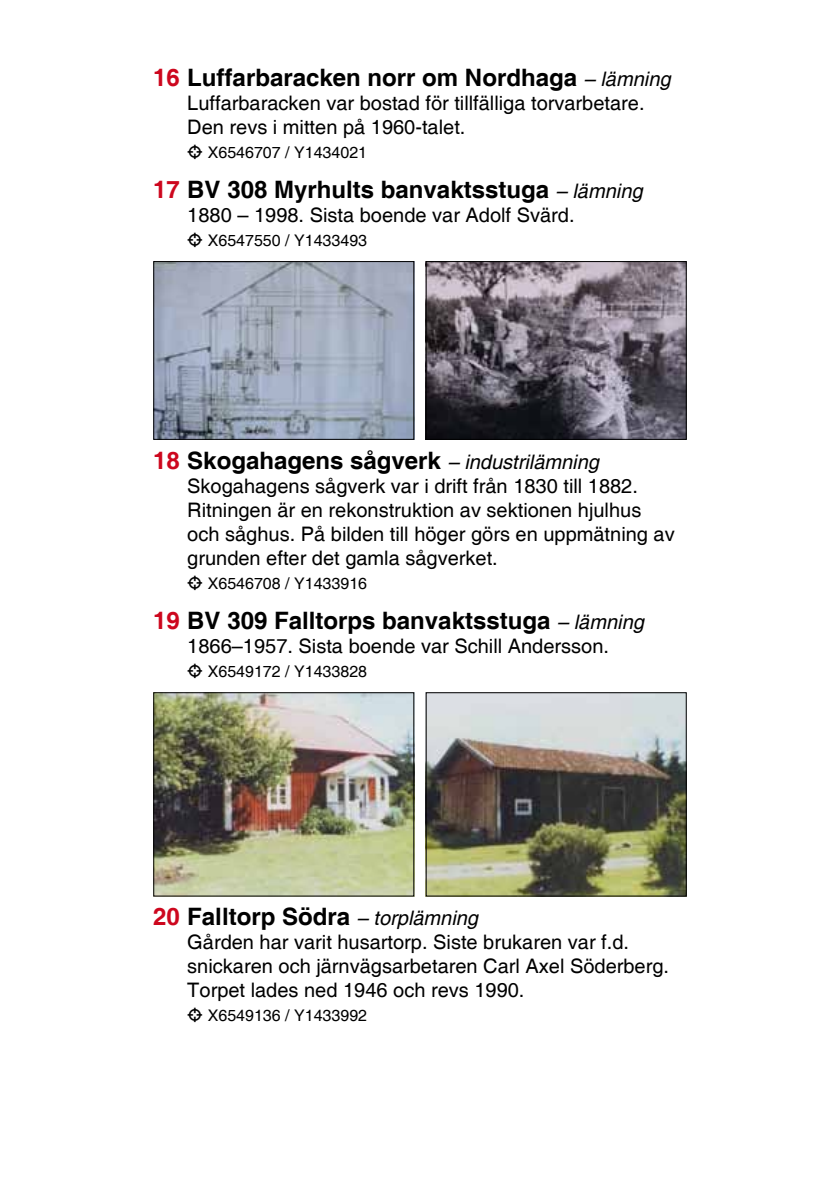
<style>
.page{position:relative;width:840px;height:1191px;background:#fff}
.page>*{position:absolute;margin:0;border:0;box-sizing:border-box;transform-origin:0 0}
.t1{font:700 24px "Helvetica";color:#000}
.t2{font:20px/24px "Helvetica";color:#000}
.t3{font:16px "Helvetica";color:#000}
.s1{color:#cd071e}
.s2{font-weight:400;font-style:italic;font-size:20px}
</style>
<div class="page">
<img style="left:155px;top:263px;width:257px;height:175px">
<div style="left:153px;top:261px;width:261px;height:179px;border:1px solid #000"></div>
<img style="left:427px;top:263px;width:257px;height:175px">
<div style="left:425px;top:261px;width:261px;height:179px;border:1px solid #000"></div>
<img style="left:155px;top:694px;width:257px;height:200px">
<div style="left:153px;top:692px;width:261px;height:204px;border:1px solid #000"></div>
<img style="left:427px;top:694px;width:257px;height:200px">
<div style="left:425px;top:692px;width:261px;height:204px;border:1px solid #000"></div>
<p class="t1" style="left:153px;top:62px;width:518px"><span class="s1">16</span> Luffarbaracken norr om Nordhaga <span class="s2">– lämning</span></p>
<p class="t2" style="left:187px;top:91px;width:458px">Luffarbaracken var bostad för tillfälliga torvarbetare.<br>Den revs i mitten på 1960-talet.</p>
<p class="t3" style="left:208px;top:143px;width:161px">X6546707 / Y1434021</p>
<p class="t1" style="left:153px;top:175px;width:490px"><span class="s1">17</span> BV 308 Myrhults banvaktsstuga <span class="s2">– lämning</span></p>
<p class="t2" style="left:187px;top:203px;width:388px">1880 – 1998. Sista boende var Adolf Svärd.</p>
<p class="t3" style="left:208px;top:231px;width:161px">X6547550 / Y1433493</p>
<p class="t1" style="left:153px;top:445px;width:447px"><span class="s1">18</span> Skogahagens sågverk <span class="s2">– industrilämning</span></p>
<p class="t2" style="left:187px;top:474px;width:488px">Skogahagens sågverk var i drift från 1830 till 1882.<br>Ritningen är en rekonstruktion av sektionen hjulhus och såghus. På bilden till höger görs en uppmätning av grunden efter det gamla sågverket.</p>
<p class="t3" style="left:208px;top:574px;width:161px">X6546708 / Y1433916</p>
<p class="t1" style="left:153px;top:606px;width:492px"><span class="s1">19</span> BV 309 Falltorps banvaktsstuga <span class="s2">– lämning</span></p>
<p class="t2" style="left:187px;top:634px;width:423px">1866–1957. Sista boende var Schill Andersson.</p>
<p class="t3" style="left:208px;top:662px;width:161px">X6549172 / Y1433828</p>
<p class="t1" style="left:153px;top:902px;width:326px"><span class="s1">20</span> Falltorp Södra <span class="s2">– torplämning</span></p>
<p class="t2" style="left:187px;top:931px;width:483px">Gården har varit husartorp. Siste brukaren var f.d. snickaren och järnvägsarbetaren Carl Axel Söderberg.<br>Torpet lades ned 1946 och revs 1990.</p>
<p class="t3" style="left:208px;top:1006px;width:161px">X6549136 / Y1433992</p>
</div>
